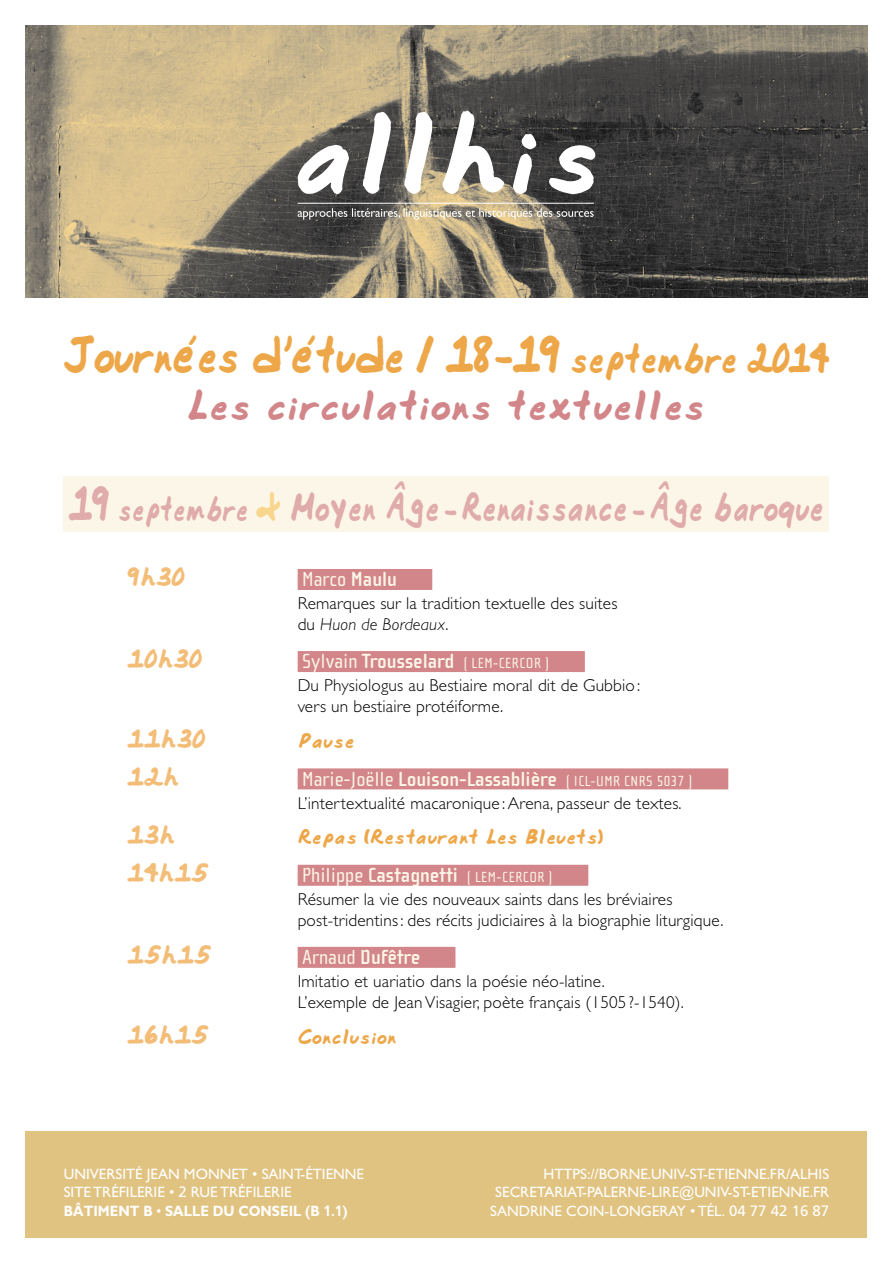
<style>
.page{position:relative;width:893px;height:1263px;background:#fff}
.page>*{position:absolute;margin:0;border:0;box-sizing:border-box;transform-origin:0 0}
.t1{font:45px "Commotion Business";letter-spacing:-.04em;color:#eda749;scale:.85 1}
.t2{font:45px "Commotion Business";letter-spacing:-.04em;color:#eda749;scale:.78 1}
.t3{font:36px "Commotion Business";color:#d28689}
.t4{font:34.5px "Commotion Business";letter-spacing:-.02em;color:#e0abab;scale:.77 1}
.t5{font:22.5px "Commotion Business";letter-spacing:.01em;color:#f3bd77}
.t6{font:700 21px "Cholla Sans";color:#fcf6e8}
.t7{font:21px "Cholla Sans";color:#fcf6e8}
.t8{font:18px "Commotion Business";color:#eda749}
.t9{font:18px "Commotion Business";color:#e0abab;scale:1.2 1}
.t10{font:300 17.25px/21px "Gill Sans";letter-spacing:.01em;color:#000}
.t11{font:15px/18.8px "Gill Sans";color:#fff}
.t12{font:15px "Cholla Sans";letter-spacing:.03em;color:#fcf6e8}
.s1{font-size:36px}
.s2{font-size:42px}
.s3{font-size:30px}
.s4{color:#f8d68d}
.s5{font-size:27px}
.s6{font-weight:700}
.s7{font-style:italic}
.s8{font-size:21px}
.s9{font-weight:700;font-size:21px}
.s10{font-weight:400}
.s11{font-weight:400;font-size:15px}
.s12{font-family:"Frutiger"}
.s13{font-family:"Frutiger";font-weight:700}
</style>
<div class="page">
<img style="left:26px;top:26px;width:841px;height:272px">
<div style="left:298px;top:569px;width:134px;height:21px;background:#d28689"></div>
<div style="left:298px;top:651px;width:287px;height:21px;background:#d28689"></div>
<div style="left:298px;top:768px;width:430px;height:21px;background:#d28689"></div>
<div style="left:298px;top:865px;width:290px;height:21px;background:#d28689"></div>
<div style="left:298px;top:947px;width:157px;height:21px;background:#d28689"></div>
<div style="left:64px;top:476px;width:765px;height:55px;background:#fcf6e8"></div>
<svg style="left:298px;top:111px;width:297px;height:83px"></svg>
<hr style="left:298px;top:203px;width:296px;height:1px;background:#fff">
<svg style="left:298px;top:208px;width:296px;height:12px;background:#938d7f"></svg>
<div style="left:26px;top:1131px;width:841px;height:106px;background:#e1c381"></div>
<h1 class="t1" style="left:64px;top:333px;width:902px">Journées d' étude / 18<span class="s1">−</span>19 <span class="s1">septembre 2014</span></h1>
<h2 class="t3" style="left:187px;top:389px;width:521px">Les circulations textuelles</h2>
<h1 class="t2" style="left:284px;top:304px;width:13px">,</h1>
<p class="t9" style="left:406px;top:497px;width:11px;rotate:-180deg">v</p>
<p class="t9" style="left:670px;top:497px;width:11px;rotate:-180deg">v</p>
<h3 class="t4" style="left:69px;top:491px;width:983px"><span class="s2">19</span> <span class="s3">septembre</span> <span class="s4">&amp;</span> Moyen Age <span class="s5">−</span> Renaissance <span class="s5">−</span> Age baroque</h3>
<h3 class="t5" style="left:128px;top:566px;width:59px">9h30</h3>
<p class="t7" style="left:302px;top:568px;width:96px">Marco <span class="s6">Maulu</span></p>
<p class="t10" style="left:298px;top:593px;width:321px">Remarques sur la tradition textuelle des suites du <span class="s7">Huon de Bordeaux</span>.</p>
<h3 class="t5" style="left:128px;top:648px;width:76px">10h30</h3>
<p class="t12" style="left:302px;top:655px;width:248px"><span class="s8">Sylvain</span> <span class="s9">Trousselard</span> ( LEM-CERCOR )</p>
<p class="t10" style="left:298px;top:675px;width:344px">Du Physiologus au Bestiaire moral dit de Gubbio : vers un bestiaire protéiforme.</p>
<h3 class="t5" style="left:128px;top:728px;width:79px">11h30</h3>
<p class="t8" style="left:298px;top:732px;width:59px">Pause</p>
<h3 class="t5" style="left:128px;top:766px;width:53px">12h</h3>
<p class="t6" style="left:302px;top:767px;width:392px"><span class="s10">Marie-Joëlle</span> Louison-Lassablière <span class="s11">( ICL-UMR CNRS 5037 )</span></p>
<p class="t10" style="left:298px;top:793px;width:386px">L’intertextualité macaronique : Arena, passeur de textes.</p>
<h3 class="t5" style="left:128px;top:824px;width:49px">13h</h3>
<p class="t8" style="left:298px;top:828px;width:307px">Repas (Restaurant Les Bleuets)</p>
<h3 class="t5" style="left:128px;top:862px;width:82px">14h15</h3>
<p class="t12" style="left:302px;top:869px;width:252px"><span class="s8">Philippe</span> <span class="s9">Castagnetti</span> ( LEM-CERCOR )</p>
<p class="t10" style="left:298px;top:889px;width:427px">Résumer la vie des nouveaux saints dans les bréviaires post-tridentins: des récits judiciaires à la biographie liturgique.</p>
<h3 class="t5" style="left:128px;top:944px;width:85px">15h15</h3>
<p class="t6" style="left:302px;top:946px;width:119px"><span class="s10">Arnaud</span> Dufêtre</p>
<p class="t10" style="left:298px;top:971px;width:388px">Imitatio et uariatio dans la poésie néo-latine.<br>L’exemple de Jean Visagier, poète français (1505 ?-1540).</p>
<h3 class="t5" style="left:128px;top:1024px;width:82px">16h15</h3>
<p class="t8" style="left:298px;top:1028px;width:100px">Conclusion</p>
<p class="t11" style="left:64px;top:1164px;width:302px">UNIVERSITÉ JEAN MONNET • SAINT-ÉTIENNE<br>SITE TRÉFILERIE • <span class="s12">2</span> RUE TRÉFILERIE<br><span class="s6">BÂTIMENT B</span> • <span class="s6">SALLE DU CONSEIL (B</span> <span class="s13">1.1</span><span class="s6">)</span></p>
<p class="t11" style="left:544px;top:1164px;width:287px">HTTPS://BORNE.U NIV-ST-ETIENNE.FR/ALHIS</p>
<p class="t11" style="left:495px;top:1183px;width:335px">SECRETARIAT-PALERNE-LIRE@U NIV-ST-ETIENNE.FR</p>
<p class="t11" style="left:490px;top:1202px;width:87px">SANDRINE COIN</p>
<p class="t11" style="left:605px;top:1202px;width:16px">-LON</p>
<p class="t11" style="left:641px;top:1202px;width:190px">GERAY • TÉL. <span class="s12">04 77 42 16 87</span></p>
</div>
